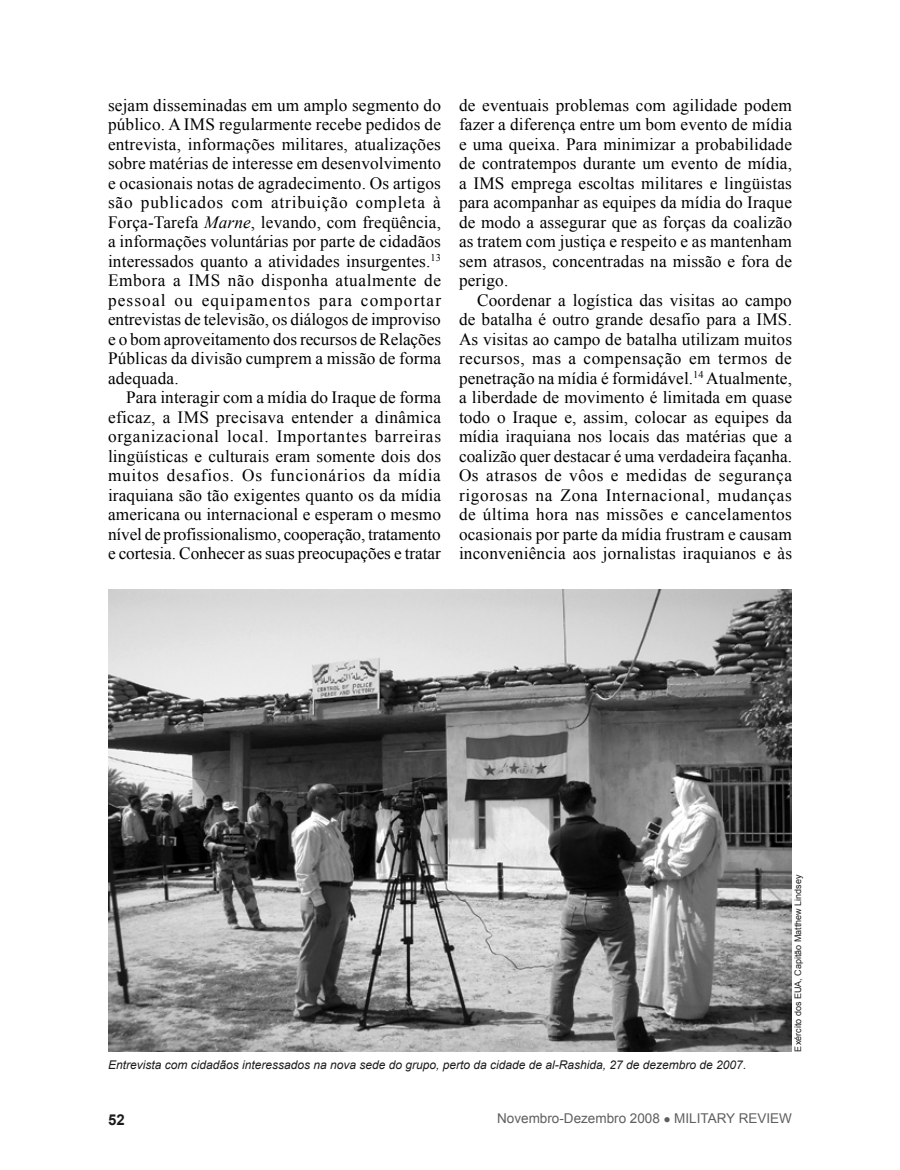
<style>
.page{position:relative;width:900px;height:1170px;background:#fff}
.page>*{position:absolute;margin:0;border:0;box-sizing:border-box;transform-origin:0 0}
.fob{font:17.25px/19.5px "Times New Roman";letter-spacing:.01em;color:#000;text-align:justify}
.t1{font:700 15px "Arial";color:#1c1c1a}
.t2{font:13.5px "Arial";color:#5e5f5f}
.cutline{font:italic 12px "Arial";color:#1c1c1a}
.photocredit{font:9px "Arial";color:#1c1c1a}
.s1{font-style:italic}
</style>
<div class="page">
<img style="left:108px;top:589px;width:684px;height:462px">
<p class="fob" style="left:108px;top:95px;width:335px">sejam disseminadas em um amplo segmento do público. A IMS regularmente recebe pedidos de entrevista, informações militares, atualizações sobre matérias de interesse em desenvolvimento e ocasionais notas de agradecimento. Os artigos são publicados com atribuição completa à Força-Tarefa <span class="s1">Marne</span>, levando, com freqüência, a informações voluntárias por parte de cidadãos interessados quanto a atividades insurgentes.<sup>13<br></sup>Embora a IMS não disponha atualmente de pessoal ou equipamentos para comportar entrevistas de televisão, os diálogos de improviso e o bom aproveitamento dos recursos de Relações Públicas da divisão cumprem a missão de forma adequada.</p>
<p class="fob" style="left:108px;top:388px;width:335px;text-indent:18px">Para interagir com a mídia do Iraque de forma eficaz, a IMS precisava entender a dinâmica organizacional local. Importantes barreiras lingüísticas e culturais eram somente dois dos muitos desafios. Os funcionários da mídia iraquiana são tão exigentes quanto os da mídia americana ou internacional e esperam o mesmo nível de profissionalismo, cooperação, tratamento e cortesia. Conhecer as suas preocupações e tratar</p>
<p class="fob" style="left:459px;top:95px;width:335px">de eventuais problemas com agilidade podem fazer a diferença entre um bom evento de mídia e uma queixa. Para minimizar a probabilidade de contratempos durante um evento de mídia, a IMS emprega escoltas militares e lingüistas para acompanhar as equipes da mídia do Iraque de modo a assegurar que as forças da coalizão as tratem com justiça e respeito e as mantenham sem atrasos, concentradas na missão e fora de perigo.</p>
<p class="fob" style="left:459px;top:290px;width:335px;text-indent:18px">Coordenar a logística das visitas ao campo de batalha é outro grande desafio para a IMS .<br>As visitas ao campo de batalha utilizam muitos recursos, mas a compensação em termos de penetração na mídia é formidável.<sup>14</sup> Atualmente, a liberdade de movimento é limitada em quase todo o Iraque e, assim, colocar as equipes da mídia iraquiana nos locais das matérias que a coalizão quer destacar é uma verdadeira façanha.<br>Os atrasos de vôos e medidas de segurança rigorosas na Zona Internacional, mudanças de última hora nas missões e cancelamentos ocasionais por parte da mídia frustram e causam inconveniência aos jornalistas iraquianos e às</p>
<p class="photocredit" style="left:792px;top:1052px;width:178px;rotate:-90deg">Exército dos EUA, Capitão Matthew Lindsey</p>
<p class="cutline" style="left:108px;top:1057px;width:640px">Entrevista com cidadãos interessados na nova sede do grupo, perto da cidade de al-Rashida, 27 de dezembro de 2007.</p>
<p class="t1" style="left:108px;top:1110px;width:18px">52</p>
<p class="t2" style="left:497px;top:1110px;width:296px">Novembro-Dezembro 2008 ● Military Review</p>
</div>
